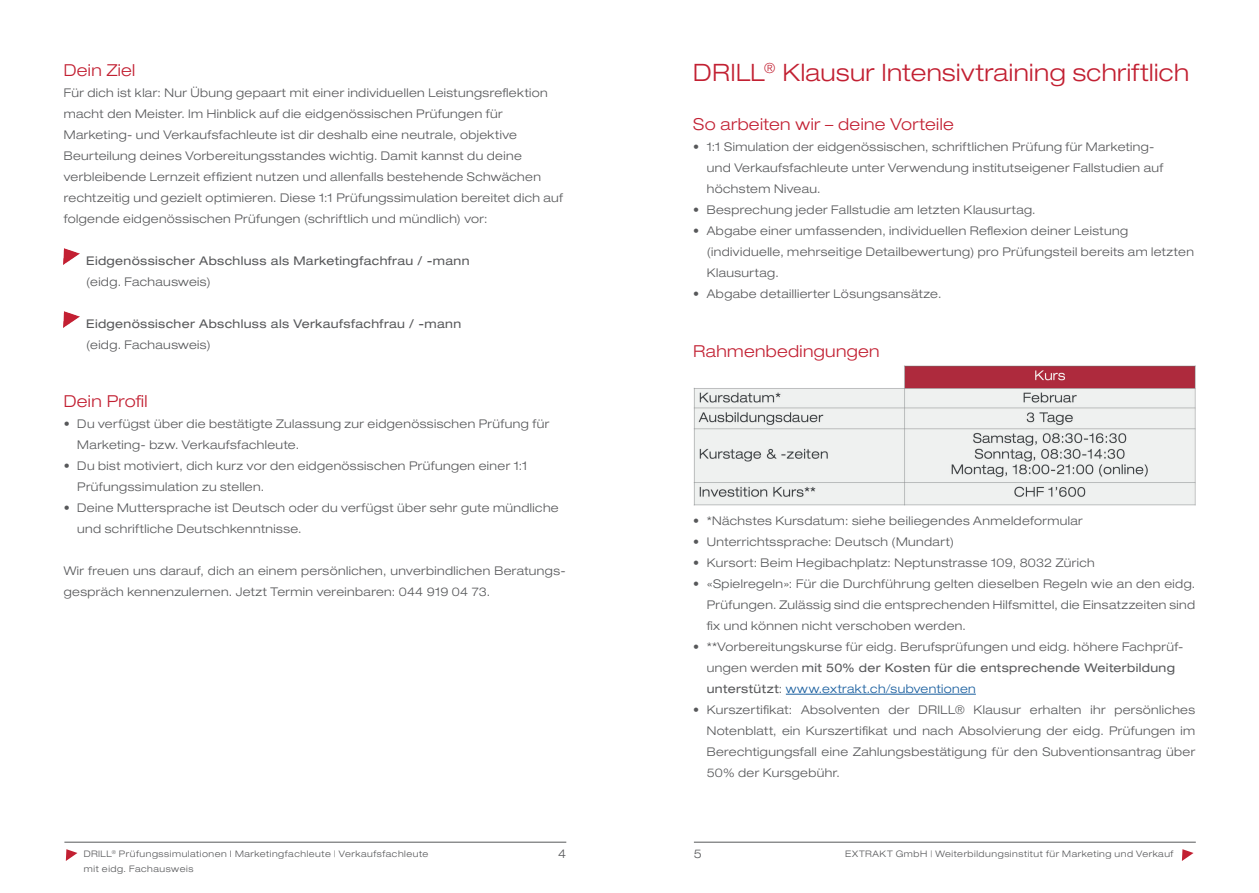
<style>
.page{position:relative;width:1259px;height:893px;background:#fff}
.page>*{position:absolute;margin:0;border:0;box-sizing:border-box;transform-origin:0 0}
.t1{font:300 expanded 24px "Helvetica Neue LT Std";letter-spacing:.02em;color:#c22032}
.t2{font:300 expanded 16.5px "Helvetica Neue LT Std";letter-spacing:.02em;color:#c22032}
.t3{font:300 expanded 12px/21px "Helvetica Neue LT Std";letter-spacing:.035em;color:#57585a}
.t4{font:expanded 12px "Helvetica Neue LT Std";letter-spacing:.03em;color:#57585a}
.t5{font:300 expanded 9px/15px "Helvetica Neue LT Std";letter-spacing:.065em;color:#57585a}
.s1{font-weight:400}
.s2{color:#175d9e}
</style>
<div class="page">
<hr style="left:64px;top:842px;width:502px;height:1px;background:#57585a">
<hr style="left:694px;top:842px;width:501px;height:1px;background:#57585a">
<svg style="left:66px;top:849px;width:11px;height:12px"></svg>
<svg style="left:1182px;top:849px;width:11px;height:12px"></svg>
<img style="left:64px;top:248px;width:16px;height:16px">
<img style="left:64px;top:311px;width:16px;height:16px">
<hr style="left:786px;top:694px;width:190px;height:1px;background:#175d9e">
<img style="left:693px;top:366px;width:502px;height:139px">
<h2 class="t2" style="left:64px;top:60px;width:73px">Dein Ziel</h2>
<p class="t3" style="left:64px;top:82px;width:501px">Für dich ist klar: Nur Übung gepaart mit einer individuellen Leistungsreflektion macht den Meister. Im Hinblick auf die eidgenössischen Prüfungen für Marketing- und Verkaufsfachleute ist dir deshalb eine neutrale, objektive Beurteilung deines Vorbereitungsstandes wichtig. Damit kannst du deine verbleibende Lernzeit effizient nutzen und allenfalls bestehende Schwächen rechtzeitig und gezielt optimieren. Diese 1:1 Prüfungssimulation bereitet dich auf folgende eidgenössischen Prüfungen (schriftlich und mündlich) vor:</p>
<p class="t4" style="left:86px;top:253px;width:385px">Eidgenössischer Abschluss als Marketingfachfrau / -mann</p>
<p class="t3" style="left:86px;top:271px;width:126px">(eidg. Fachausweis)</p>
<p class="t4" style="left:86px;top:316px;width:376px">Eidgenössischer Abschluss als Verkaufsfachfrau / -mann</p>
<p class="t3" style="left:86px;top:334px;width:126px">(eidg. Fachausweis)</p>
<h2 class="t2" style="left:64px;top:391px;width:85px">Dein Profil</h2>
<p class="t3" style="left:77px;top:413px;width:473px;text-indent:-14px">• Du verfügst über die bestätigte Zulassung zur eidgenössischen Prüfung für<br>Marketing- bzw. Verkaufsfachleute.</p>
<p class="t3" style="left:77px;top:455px;width:452px;text-indent:-14px">• Du bist motiviert, dich kurz vor den eidgenössischen Prüfungen einer 1:1<br>Prüfungssimulation zu stellen.</p>
<p class="t3" style="left:77px;top:497px;width:483px;text-indent:-14px">• Deine Muttersprache ist Deutsch oder du verfügst über sehr gute mündliche und schriftliche Deutschkenntnisse.</p>
<p class="t3" style="left:64px;top:560px;width:503px">Wir freuen uns darauf, dich an einem persönlichen, unverbindlichen Beratungs&shy;gespräch kennenzulernen. Jetzt Termin vereinbaren: 044 919 04 73.</p>
<h1 class="t1" style="left:693px;top:58px;width:497px">DRILL<sup>®</sup> Klausur Intensivtraining schriftlich</h1>
<h2 class="t2" style="left:693px;top:115px;width:262px">So arbeiten wir – deine Vorteile</h2>
<p class="t3" style="left:707px;top:137px;width:458px;text-indent:-14px">• 1:1 Simulation der eidgenössischen, schriftlichen Prüfung für Marketing&shy;und Verkaufsfachleute unter Verwendung institutseigener Fallstudien auf höchstem Niveau.</p>
<p class="t3" style="left:693px;top:200px;width:344px">• Besprechung jeder Fallstudie am letzten Klausurtag.</p>
<p class="t3" style="left:707px;top:221px;width:488px;text-indent:-14px">• Abgabe einer umfassenden, individuellen Reflexion deiner Leistung (individuelle, mehrseitige Detailbewertung) pro Prüfungsteil bereits am letzten<br>Klausurtag.</p>
<p class="t3" style="left:693px;top:284px;width:249px">• Abgabe detaillierter Lösungsansätze.</p>
<h2 class="t2" style="left:693px;top:341px;width:188px">Rahmenbedingungen</h2>
<p class="t3" style="left:693px;top:510px;width:391px">• *Nächstes Kursdatum: siehe beiliegendes Anmeldeformular</p>
<p class="t3" style="left:693px;top:531px;width:262px">• Unterrichtssprache: Deutsch (Mundart)</p>
<p class="t3" style="left:693px;top:552px;width:403px">• Kursort: Beim Hegibachplatz: Neptunstrasse 109, 8032 Zürich</p>
<p class="t3" style="left:707px;top:573px;width:490px;text-align:justify;text-indent:-14px">• «Spielregeln»: Für die Durchführung gelten dieselben Regeln wie an den eidg.<br>Prüfungen. Zulässig sind die entsprechenden Hilfsmittel, die Einsatzzeiten sind fix und können nicht verschoben werden.</p>
<p class="t3" style="left:707px;top:636px;width:478px;text-indent:-14px">• **Vorbereitungskurse für eidg. Berufsprüfungen und eidg. höhere Fachprüf&shy;ungen werden <span class="s1">mit 50% der Kosten für die entsprechende Weiterbildung unterstützt</span>: <span class="s2">www.extrakt.ch/subventionen</span></p>
<p class="t3" style="left:707px;top:699px;width:490px;text-align:justify;text-indent:-14px">• Kurszertifikat: Absolventen der DRILL® Klausur erhalten ihr persönliches Notenblatt, ein Kurszertifikat und nach Absolvierung der eidg. Prüfungen im Berechtigungsfall eine Zahlungsbestätigung für den Subventionsantrag über 50% der Kursgebühr.</p>
<p class="t5" style="left:84px;top:846px;width:346px">DRILL<sup>®</sup> Prüfungssimulationen I Marketingfachleute | Verkaufsfachleute mit eidg. Fachausweis</p>
<p class="t3" style="left:558px;top:843px;width:10px">4</p>
<p class="t3" style="left:694px;top:843px;width:10px">5</p>
<p class="t5" style="left:845px;top:846px;width:330px">EXTRAKT GmbH | Weiterbildungsinstitut für Marketing und Verkauf</p>
</div>
